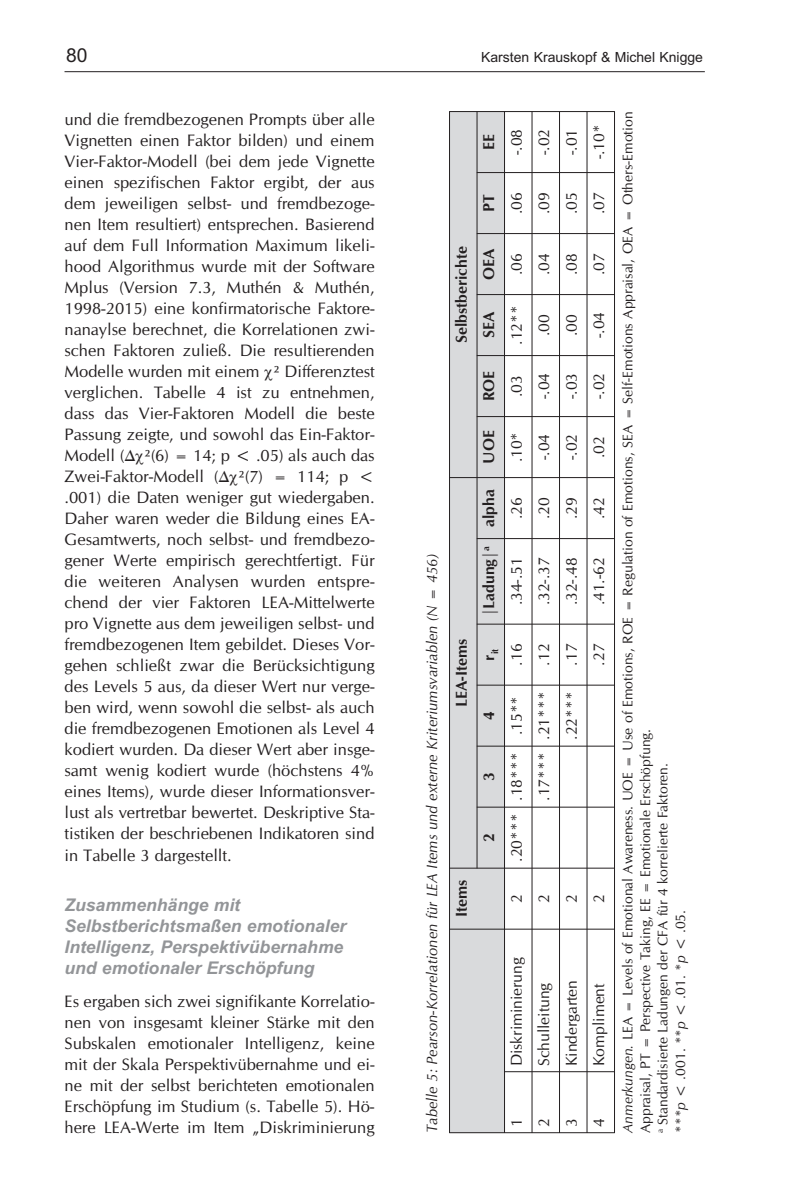
<style>
.page{position:relative;width:795px;height:1190px;background:#fff}
.page>*{position:absolute;margin:0;border:0;box-sizing:border-box;transform-origin:0 0}
.t1{font:19.25px "Arial";color:#231f20}
.t2{font:italic 700 17.5px/21px "Arial";color:#939598}
.t3{font:16.62px/21px "CG Omega";color:#231f20;text-align:justify}
.t4{font:15.75px "CG Omega";color:#231f20}
.t5{font:700 15.75px "CG Omega";color:#231f20}
.t6{font:italic 14.88px "CG Omega";color:#231f20}
.t7{font:14px/17.5px "CG Omega";color:#231f20}
.t8{font:14px "Arial";color:#231f20}
.t9{font:700 9.45px "CG Omega";color:#231f20}
.s1{font-style:italic}
</style>
<div class="page">
<hr style="left:64px;top:71px;width:640px;height:1px;background:#231f20">
<div style="left:449px;top:868px;width:55px;height:265px;background:#d9dadc"></div>
<div style="left:449px;top:478px;width:28px;height:390px;background:#d9dadc"></div>
<div style="left:449px;top:112px;width:28px;height:366px;background:#d9dadc"></div>
<div style="left:477px;top:807px;width:27px;height:61px;background:#d9dadc"></div>
<div style="left:477px;top:746px;width:27px;height:61px;background:#d9dadc"></div>
<div style="left:477px;top:685px;width:27px;height:61px;background:#d9dadc"></div>
<div style="left:477px;top:624px;width:27px;height:61px;background:#d9dadc"></div>
<div style="left:477px;top:539px;width:27px;height:85px;background:#d9dadc"></div>
<div style="left:477px;top:478px;width:27px;height:61px;background:#d9dadc"></div>
<div style="left:477px;top:417px;width:27px;height:61px;background:#d9dadc"></div>
<div style="left:477px;top:356px;width:27px;height:61px;background:#d9dadc"></div>
<div style="left:477px;top:295px;width:27px;height:61px;background:#d9dadc"></div>
<div style="left:477px;top:234px;width:27px;height:61px;background:#d9dadc"></div>
<div style="left:477px;top:173px;width:27px;height:61px;background:#d9dadc"></div>
<div style="left:477px;top:111px;width:27px;height:62px;background:#d9dadc"></div>
<hr style="left:449px;top:1132px;width:165px;height:1px;background:#231f20">
<hr style="left:504px;top:1071px;width:110px;height:1px;background:#231f20">
<hr style="left:449px;top:929px;width:165px;height:1px;background:#231f20">
<hr style="left:449px;top:868px;width:165px;height:1px;background:#231f20">
<hr style="left:476px;top:807px;width:138px;height:1px;background:#231f20">
<hr style="left:476px;top:746px;width:138px;height:1px;background:#231f20">
<hr style="left:476px;top:685px;width:138px;height:1px;background:#231f20">
<hr style="left:476px;top:624px;width:138px;height:1px;background:#231f20">
<hr style="left:476px;top:538px;width:138px;height:1px;background:#231f20">
<hr style="left:449px;top:477px;width:165px;height:1px;background:#231f20">
<hr style="left:476px;top:416px;width:138px;height:1px;background:#231f20">
<hr style="left:476px;top:355px;width:138px;height:1px;background:#231f20">
<hr style="left:476px;top:294px;width:138px;height:1px;background:#231f20">
<hr style="left:476px;top:233px;width:138px;height:1px;background:#231f20">
<hr style="left:476px;top:172px;width:138px;height:1px;background:#231f20">
<hr style="left:449px;top:111px;width:165px;height:1px;background:#231f20">
<hr style="left:449px;top:111px;width:1px;height:1022px;background:#231f20">
<hr style="left:476px;top:111px;width:1px;height:757px;background:#231f20">
<hr style="left:504px;top:111px;width:1px;height:1022px;background:#231f20">
<hr style="left:531px;top:111px;width:1px;height:1022px;background:#231f20">
<hr style="left:559px;top:111px;width:1px;height:1022px;background:#231f20">
<hr style="left:586px;top:111px;width:1px;height:1022px;background:#231f20">
<hr style="left:614px;top:111px;width:1px;height:1022px;background:#231f20">
<p class="t1" style="left:66px;top:45px;width:23px">80</p>
<p class="t8" style="left:481px;top:49px;width:223px">Karsten Krauskopf &amp; Michel Knigge</p>
<p class="t3" style="left:64px;top:110px;width:312px">und die fremdbezogenen Prompts über alle Vignetten einen Faktor bilden) und einem Vier-Faktor-Modell (bei dem jede Vignette einen spezifischen Faktor ergibt, der aus dem jeweiligen selbst- und fremdbezoge&shy;nen Item resultiert) entsprechen. Basierend auf dem Full Information Maximum likeli&shy;hood Algorithmus wurde mit der Software Mplus (Version 7.3, Muthén &amp; Muthén, 1998-2015) eine konfirmatorische Faktore&shy;nanaylse berechnet, die Korrelationen zwi&shy;schen Faktoren zuließ. Die resultierenden Modelle wurden mit einem ² Differenztest verglichen. Tabelle 4 ist zu entnehmen, dass das Vier-Faktoren Modell die beste Passung zeigte, und sowohl das Ein-Faktor-Modell (Δ ²(6) = 14; p &lt; .05) als auch das Zwei-Faktor-Modell (Δ ²(7) = 114; p &lt; .001) die Daten weniger gut wiedergaben.<br>Daher waren weder die Bildung eines EA-Gesamtwerts, noch selbst- und fremdbezo&shy;gener Werte empirisch gerechtfertigt. Für die weiteren Analysen wurden entspre&shy;chend der vier Faktoren LEA-Mittelwerte pro Vignette aus dem jeweiligen selbst- und fremdbezogenen Item gebildet. Dieses Vor&shy;gehen schließt zwar die Berücksichtigung des Levels 5 aus, da dieser Wert nur verge&shy;ben wird, wenn sowohl die selbst- als auch die fremdbezogenen Emotionen als Level 4 kodiert wurden. Da dieser Wert aber insge&shy;samt wenig kodiert wurde (höchstens 4% eines Items), wurde dieser Informationsver&shy;lust als vertretbar bewertet. Deskriptive Sta&shy;tistiken der beschriebenen Indikatoren sind in Tabelle 3 dargestellt.</p>
<p class="t2" style="left:64px;top:896px;width:283px">Zusammenhänge mit<br>Selbstberichtsmaßen emotionaler<br>Intelligenz, Perspektivübernahme und emotionaler Erschöpfung</p>
<p class="t3" style="left:64px;top:992px;width:311px">Es ergaben sich zwei signifikante Korrelatio&shy;nen von insgesamt kleiner Stärke mit den Subskalen emotionaler Intelligenz, keine mit der Skala Perspektivübernahme und ei&shy;ne mit der selbst berichteten emotionalen Erschöpfung im Studium (s. Tabelle 5). Hö&shy;here LEA-Werte im Item „Diskriminierung</p>
<p class="t6" style="left:426px;top:1133px;width:581px;rotate:-90deg">Tabelle 5: Pearson-Korrelationen für LEA Items und externe Kriteriumsvariablen (N = 456)</p>
<p class="t5" style="left:455px;top:343px;width:98px;rotate:-90deg">Selbstberichte</p>
<p class="t5" style="left:455px;top:707px;width:69px;rotate:-90deg">LEA-Items</p>
<p class="t5" style="left:455px;top:917px;width:39px;rotate:-90deg">Items</p>
<p class="t5" style="left:482px;top:150px;width:17px;rotate:-90deg">EE</p>
<p class="t4" style="left:510px;top:155px;width:28px;rotate:-90deg">-.08</p>
<p class="t5" style="left:482px;top:212px;width:19px;rotate:-90deg">PT</p>
<p class="t4" style="left:510px;top:214px;width:23px;rotate:-90deg">.06</p>
<p class="t5" style="left:482px;top:280px;width:33px;rotate:-90deg">OEA</p>
<p class="t4" style="left:510px;top:275px;width:23px;rotate:-90deg">.06</p>
<p class="t5" style="left:482px;top:338px;width:28px;rotate:-90deg">SEA</p>
<p class="t4" style="left:510px;top:345px;width:41px;rotate:-90deg">.12**</p>
<p class="t5" style="left:482px;top:401px;width:32px;rotate:-90deg">ROE</p>
<p class="t4" style="left:510px;top:397px;width:23px;rotate:-90deg">.03</p>
<p class="t5" style="left:482px;top:464px;width:35px;rotate:-90deg">UOE</p>
<p class="t4" style="left:510px;top:462px;width:32px;rotate:-90deg">.10*</p>
<p class="t5" style="left:482px;top:616px;width:129px;rotate:-90deg">|Ladung|<sup>a</sup> alpha</p>
<p class="t4" style="left:510px;top:519px;width:23px;rotate:-90deg">.26</p>
<p class="t4" style="left:510px;top:605px;width:49px;rotate:-90deg">.34-.51</p>
<p class="t9" style="left:491px;top:661px;width:13px;rotate:-90deg"><sup>r</sup>it</p>
<p class="t4" style="left:510px;top:666px;width:23px;rotate:-90deg">.16</p>
<p class="t5" style="left:482px;top:720px;width:10px;rotate:-90deg">4</p>
<p class="t5" style="left:482px;top:781px;width:10px;rotate:-90deg">3</p>
<p class="t5" style="left:482px;top:842px;width:10px;rotate:-90deg">2</p>
<p class="t4" style="left:510px;top:862px;width:167px;rotate:-90deg">.20*** .18*** .15**</p>
<p class="t4" style="left:510px;top:903px;width:10px;rotate:-90deg">2</p>
<p class="t4" style="left:537px;top:155px;width:28px;rotate:-90deg">-.02</p>
<p class="t4" style="left:565px;top:155px;width:28px;rotate:-90deg">-.01</p>
<p class="t4" style="left:592px;top:159px;width:36px;rotate:-90deg">-.10*</p>
<p class="t4" style="left:537px;top:214px;width:23px;rotate:-90deg">.09</p>
<p class="t4" style="left:565px;top:214px;width:23px;rotate:-90deg">.05</p>
<p class="t4" style="left:592px;top:214px;width:23px;rotate:-90deg">.07</p>
<p class="t4" style="left:537px;top:275px;width:23px;rotate:-90deg">.04</p>
<p class="t4" style="left:565px;top:275px;width:23px;rotate:-90deg">.08</p>
<p class="t4" style="left:592px;top:275px;width:23px;rotate:-90deg">.07</p>
<p class="t4" style="left:537px;top:336px;width:23px;rotate:-90deg">.00</p>
<p class="t4" style="left:565px;top:336px;width:23px;rotate:-90deg">.00</p>
<p class="t4" style="left:592px;top:338px;width:28px;rotate:-90deg">-.04</p>
<p class="t4" style="left:537px;top:399px;width:28px;rotate:-90deg">-.04</p>
<p class="t4" style="left:565px;top:399px;width:28px;rotate:-90deg">-.03</p>
<p class="t4" style="left:592px;top:399px;width:28px;rotate:-90deg">-.02</p>
<p class="t4" style="left:537px;top:460px;width:28px;rotate:-90deg">-.04</p>
<p class="t4" style="left:565px;top:460px;width:28px;rotate:-90deg">-.02</p>
<p class="t4" style="left:592px;top:458px;width:23px;rotate:-90deg">.02</p>
<p class="t4" style="left:537px;top:519px;width:23px;rotate:-90deg">.20</p>
<p class="t4" style="left:565px;top:519px;width:23px;rotate:-90deg">.29</p>
<p class="t4" style="left:592px;top:519px;width:23px;rotate:-90deg">.42</p>
<p class="t4" style="left:537px;top:605px;width:49px;rotate:-90deg">.32-.37</p>
<p class="t4" style="left:565px;top:605px;width:49px;rotate:-90deg">.32-.48</p>
<p class="t4" style="left:592px;top:605px;width:49px;rotate:-90deg">.41.-62</p>
<p class="t4" style="left:537px;top:666px;width:23px;rotate:-90deg">.12</p>
<p class="t4" style="left:565px;top:666px;width:23px;rotate:-90deg">.17</p>
<p class="t4" style="left:592px;top:666px;width:23px;rotate:-90deg">.27</p>
<p class="t4" style="left:537px;top:801px;width:110px;rotate:-90deg">.17*** .21***</p>
<p class="t4" style="left:565px;top:740px;width:49px;rotate:-90deg">.22***</p>
<p class="t4" style="left:537px;top:903px;width:10px;rotate:-90deg">2</p>
<p class="t4" style="left:565px;top:903px;width:10px;rotate:-90deg">2</p>
<p class="t4" style="left:592px;top:903px;width:10px;rotate:-90deg">2</p>
<p class="t4" style="left:510px;top:1066px;width:110px;rotate:-90deg">Diskriminierung</p>
<p class="t4" style="left:537px;top:1066px;width:85px;rotate:-90deg">Schulleitung</p>
<p class="t4" style="left:565px;top:1066px;width:87px;rotate:-90deg">Kindergarten</p>
<p class="t4" style="left:592px;top:1066px;width:84px;rotate:-90deg">Kompliment</p>
<p class="t4" style="left:510px;top:1127px;width:10px;rotate:-90deg">1</p>
<p class="t4" style="left:537px;top:1127px;width:10px;rotate:-90deg">2</p>
<p class="t4" style="left:565px;top:1127px;width:10px;rotate:-90deg">3</p>
<p class="t4" style="left:592px;top:1127px;width:10px;rotate:-90deg">4</p>
<p class="t7" style="left:620px;top:1133px;width:1023px;rotate:-90deg"><span class="s1">Anmerkungen.</span> LEA = Levels of Emotional Awareness. UOE = Use of Emotions, ROE = Regulation of Emotions, SEA = Self-Emotions Appraisal, OEA = Others-Emotion Appraisal, PT = Perspective Taking, EE = Emotionale Erschöpfung.<br><sup>a</sup> Standardisierte Ladungen der CFA für 4 korrelierte Faktoren.<br>***<span class="s1">p</span> &lt; .001. **<span class="s1">p</span> &lt; .01. *<span class="s1">p</span> &lt; .05.</p>
</div>
